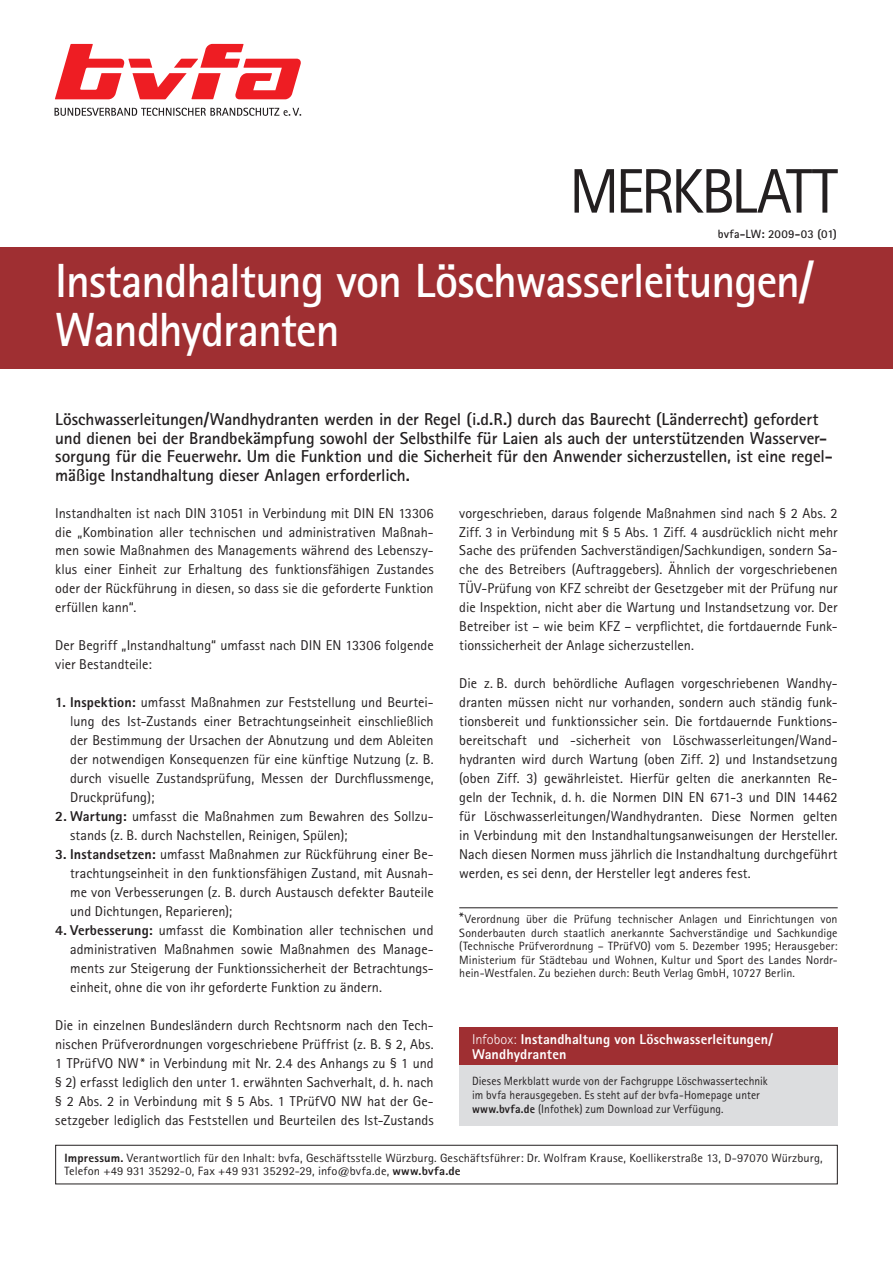
<style>
.page{position:relative;width:893px;height:1263px;background:#fff}
.page>*{position:absolute;margin:0;border:0;box-sizing:border-box;transform-origin:0 0}
.t1{font:63px "Rotis Sans Serif Std";color:#231f20}
.t2{font:700 48px/49.5px "Rotis Sans Serif Std";letter-spacing:-.025em;color:#fff;scale:.96 1}
.t3{font:700 17.25px/18.9px "Rotis Sans Serif Std";letter-spacing:-.01em;color:#231f20}
.t4{font:14.25px/18.9px "Rotis Sans Serif Std";color:#231f20;text-align:justify}
.t5{font:800 14.25px/15px "Rotis Sans Serif Std";letter-spacing:.005em;color:#fff}
.t6{font:12px/13.5px "Rotis Sans Serif Std";letter-spacing:.01em;color:#231f20;text-align:justify}
.t7{font:12px/13.5px "Rotis Sans Serif Std";letter-spacing:.01em;color:#231f20;scale:1.04 1}
.t8{font:12px/14px "Rotis Sans Serif Std";letter-spacing:.01em;color:#231f20;scale:.96 1}
.t9{font:700 12px "Rotis Sans Serif Std";letter-spacing:.015em;color:#231f20}
.s1{font-size:15px}
.s2{font-weight:800}
.s3{font-weight:300}
</style>
<div class="page">
<div style="left:0;top:247px;width:893px;height:122px;background:#9f2f32"></div>
<svg style="left:55px;top:44px;width:246px;height:55px"></svg>
<svg style="left:55px;top:108px;width:246px;height:8px"></svg>
<hr style="left:459px;top:907px;width:379px;height:1px;background:#231f20">
<div style="left:459px;top:1027px;width:379px;height:98px;background:#dcdddf"></div>
<div style="left:459px;top:1027px;width:379px;height:38px;background:#9f2f32"></div>
<div style="left:55px;top:1145px;width:783px;height:39px;border:1px solid #231f20"></div>
<h1 class="t1" style="left:569px;top:154px;width:75px">Merkblatt</h1>
<p class="t9" style="left:718px;top:226px;width:121px">bvfa-LW: 2009-03 (01)</p>
<h2 class="t2" style="left:55px;top:255px;width:792px">Instandhaltung von Löschwasserleitungen/<br>Wandhydranten</h2>
<p class="t3" style="left:55px;top:409px;width:779px">Löschwasserleitungen/Wandhydranten werden in der Regel (i.d.R.) durch das Baurecht (Länderrecht) gefordert und dienen bei der Brandbekämpfung sowohl der Selbsthilfe für Laien als auch der unterstützenden Wasserver&shy;sorgung für die Feuerwehr. Um die Funktion und die Sicherheit für den Anwender sicherzustellen, ist eine regel&shy;mäßige Instandhaltung dieser Anlagen erforderlich.</p>
<p class="t4" style="left:459px;top:503px;width:380px">vorgeschrieben, daraus folgende Maßnahmen sind nach § 2 Abs. 2<br>Ziff. 3 in Verbindung mit § 5 Abs. 1 Ziff. 4 ausdrücklich nicht mehr Sache des prüfenden Sachverständigen/Sachkundigen, sondern Sa&shy;che des Betreibers (Auftraggebers). Ähnlich der vorgeschriebenen TÜV-Prüfung von KFZ schreibt der Gesetzgeber mit der Prüfung nur die Inspektion, nicht aber die Wartung und Instandsetzung vor. Der Betreiber ist – wie beim KFZ – verpflichtet, die fortdauernde Funk&shy;tionssicherheit der Anlage sicherzustellen.</p>
<p class="t4" style="left:459px;top:674px;width:380px">Die z. B. durch behördliche Auflagen vorgeschriebenen Wandhy&shy;dranten müssen nicht nur vorhanden, sondern auch ständig funk&shy;tionsbereit und funktionssicher sein. Die fortdauernde Funktions&shy;bereitschaft und -sicherheit von Löschwasserleitungen/Wand&shy;hydranten wird durch Wartung (oben Ziff. 2) und Instandsetzung (oben Ziff. 3) gewährleistet. Hierfür gelten die anerkannten Re&shy;geln der Technik, d. h. die Normen DIN EN 671-3 und DIN 14462 für Löschwasserleitungen/Wandhydranten. Diese Normen gelten in Verbindung mit den Instandhaltungsanweisungen der Hersteller.<br>Nach diesen Normen muss jährlich die Instandhaltung durchgeführt werden, es sei denn, der Hersteller legt anderes fest.</p>
<p class="t6" style="left:459px;top:912px;width:380px"><span class="s1">*</span>Verordnung über die Prüfung technischer Anlagen und Einrichtungen von Sonderbauten durch staatlich anerkannte Sachverständige und Sachkundige (Technische Prüfverordnung – TPrüfVO) vom 5. Dezember 1995; Herausgeber:<br>Ministerium für Städtebau und Wohnen, Kultur und Sport des Landes Nordr&shy;hein-Westfalen. Zu beziehen durch: Beuth Verlag GmbH, 10727 Berlin.</p>
<p class="t4" style="left:55px;top:503px;width:380px">Instandhalten ist nach DIN 31051 in Verbindung mit DIN EN 13306 die „Kombination aller technischen und administrativen Maßnah&shy;men sowie Maßnahmen des Managements während des Lebenszy&shy;klus einer Einheit zur Erhaltung des funktionsfähigen Zustandes oder der Rückführung in diesen, so dass sie die geforderte Funktion erfüllen kann“.</p>
<p class="t4" style="left:55px;top:636px;width:380px">Der Begriff „Instandhaltung“ umfasst nach DIN EN 13306 folgende vier Bestandteile:</p>
<p class="t4" style="left:70px;top:693px;width:365px;text-indent:-15px"><span class="s2">1. Inspektion:</span> umfasst Maßnahmen zur Feststellung und Beurtei&shy;lung des Ist-Zustands einer Betrachtungseinheit einschließlich der Bestimmung der Ursachen der Abnutzung und dem Ableiten der notwendigen Konsequenzen für eine künftige Nutzung (z. B. durch visuelle Zustandsprüfung, Messen der Durchflussmenge, Druckprüfung);</p>
<p class="t4" style="left:70px;top:807px;width:365px;text-indent:-15px"><span class="s2">2. Wartung:</span> umfasst die Maßnahmen zum Bewahren des Sollzu&shy;stands (z. B. durch Nachstellen, Reinigen, Spülen);</p>
<p class="t4" style="left:70px;top:845px;width:365px;text-indent:-15px"><span class="s2">3. Instandsetzen:</span> umfasst Maßnahmen zur Rückführung einer Be&shy;trachtungseinheit in den funktionsfähigen Zustand, mit Ausnah&shy;me von Verbesserungen (z. B. durch Austausch defekter Bauteile und Dichtungen, Reparieren);</p>
<p class="t4" style="left:70px;top:920px;width:365px;text-indent:-15px"><span class="s2">4. Verbesserung:</span> umfasst die Kombination aller technischen und administrativen Maßnahmen sowie Maßnahmen des Manage&shy;ments zur Steigerung der Funktionssicherheit der Betrachtungs&shy;einheit, ohne die von ihr geforderte Funktion zu ändern.</p>
<p class="t4" style="left:55px;top:1015px;width:380px">Die in einzelnen Bundesländern durch Rechtsnorm nach den Tech&shy;nischen Prüfverordnungen vorgeschriebene Prüffrist (z. B. § 2, Abs.<br>1 TPrüfVO NW* in Verbindung mit Nr. 2.4 des Anhangs zu § 1 und § 2) erfasst lediglich den unter 1. erwähnten Sachverhalt, d. h. nach § 2 Abs. 2 in Verbindung mit § 5 Abs. 1 TPrüfVO NW hat der Ge&shy;setzgeber lediglich das Feststellen und Beurteilen des Ist-Zustands</p>
<p class="t5" style="left:472px;top:1031px;width:302px"><span class="s3">Infobox:</span> Instandhaltung von Löschwasserleitungen/<br>Wandhydranten</p>
<p class="t8" style="left:472px;top:1074px;width:310px">Dieses Merkblatt wurde von der Fachgruppe Löschwassertechnik im bvfa herausgegeben. Es steht auf der bvfa-Homepage unter <span class="s2">www.bvfa.de</span> (Infothek) zum Download zur Verfügung.</p>
<p class="t7" style="left:65px;top:1151px;width:731px"><span class="s2">Impressum.</span> Verantwortlich für den Inhalt: bvfa, Geschäftsstelle Würzburg. Geschäftsführer: Dr. Wolfram Krause, Koellikerstraße 13, D-97070 Würzburg,<br>Telefon +49 931 35292-0, Fax +49 931 35292-29, info@bvfa.de, <span class="s2">www.bvfa.de</span></p>
</div>
